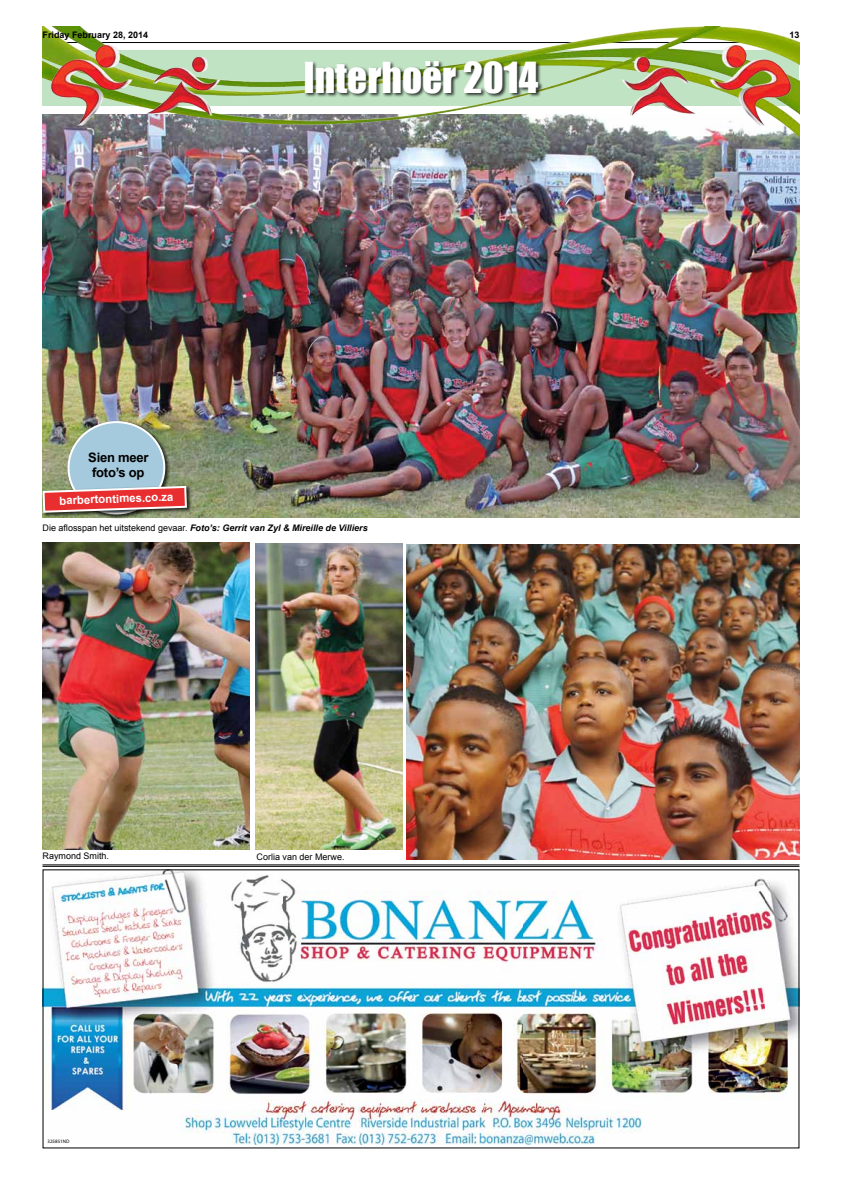
<style>
.page{position:relative;width:842px;height:1191px;background:#fff}
.page>*{position:absolute;margin:0;border:0;box-sizing:border-box;transform-origin:0 0}
.t1{font:39.3px "Impact";color:#fff}
.t2{font:700 13px/15px "Arial";letter-spacing:-.02em;color:#000}
.t3{font:700 11.3px "Arial";color:#fff}
.t4{font:italic 700 9px "Arial";color:#000}
.t5{font:9px "Arial";color:#000}
.t6{font:700 9px "Arial";color:#000}
.t7{font:5px "Myriad Pro";color:#000}
.s1{font-weight:400;font-style:normal}
</style>
<div class="page">
<img style="left:43px;top:144px;width:756px;height:373px">
<img style="left:43px;top:26px;width:756px;height:118px">
<img style="left:622px;top:48px;width:77px;height:70px">
<img style="left:142px;top:48px;width:78px;height:70px">
<img style="left:703px;top:34px;width:90px;height:95px">
<img style="left:49px;top:34px;width:90px;height:95px">
<div style="left:304px;top:60px;width:239px;height:38px;background:#000;opacity:.75"></div>
<hr style="left:43px;top:864px;width:756px;height:1px;background:#000">
<img style="left:255px;top:543px;width:148px;height:306px">
<img style="left:43px;top:542px;width:206px;height:307px">
<div style="left:67px;top:420px;width:103px;height:99px;background:#000;opacity:.75"></div>
<div style="left:42px;top:485px;width:150px;height:32px;background:#000;opacity:.75"></div>
<img style="left:42px;top:421px;width:146px;height:94px">
<img style="left:407px;top:544px;width:392px;height:315px">
<img style="left:45px;top:871px;width:752px;height:273px">
<hr style="left:43px;top:866px;width:756px;height:1px;background:#000">
<p class="t6" style="left:43px;top:29px;width:107px">Friday February 28, 2014</p>
<p class="t6" style="left:789px;top:29px;width:12px">13</p>
<h1 class="t1" style="left:303px;top:47px;width:237px">Interhoër 2014</h1>
<h2 class="t2" style="left:88px;top:451px;width:62px">Sien meer foto’s op</h2>
<p class="t3" style="left:59px;top:493px;width:116px;rotate:-2deg">barbertontimes.co.za</p>
<p class="t4" style="left:43px;top:522px;width:327px"><span class="s1">Die aflosspan het uitstekend gevaar.</span> Foto’s: Gerrit van Zyl &amp; Mireille de Villiers</p>
<p class="t5" style="left:43px;top:850px;width:68px">Raymond Smith.</p>
<p class="t5" style="left:257px;top:851px;width:90px">Corlia van der Merwe.</p>
<p class="t7" style="left:47px;top:1138px;width:24px">325851ND</p>
</div>
